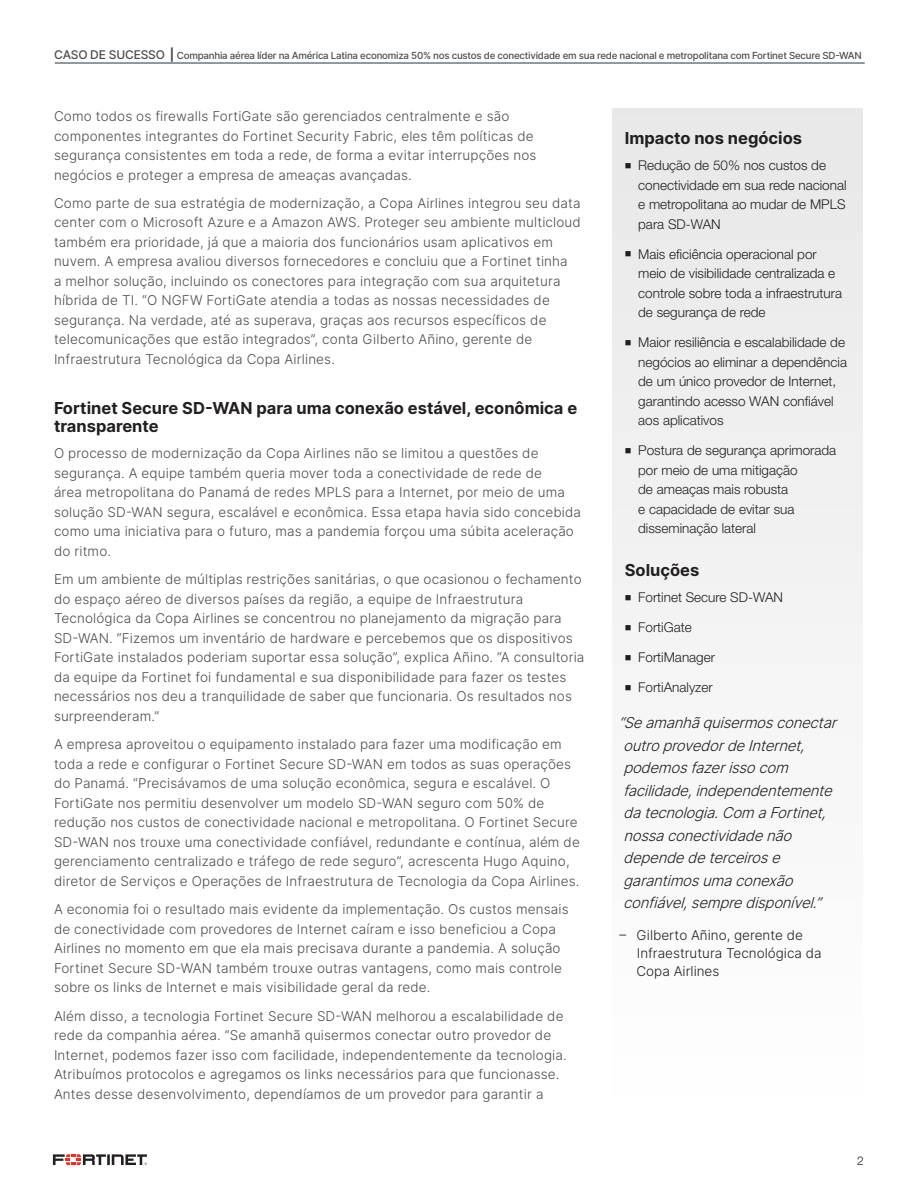
<style>
.page{position:relative;width:918px;height:1188px;background:#fff}
.page>*{position:absolute;margin:0;border:0;box-sizing:border-box;transform-origin:0 0}
.Body_Copy_SUBHEAD__B{font:700 16.5px/18px "Inter";color:#231f20}
.Sidebar_headline__Bl{font:700 16.5px "Inter";color:#231f20}
.INSET_QUOTE{font:italic 300 15px/22.5px "Inter";color:#231f20}
.Body_Copy{font:300 13.5px/19.5px "Inter";letter-spacing:.01em;color:#4b4c4d}
.t1{font:300 13.5px/19.5px "Helvetica Neue LT Pro";color:#231f20}
.INSET_QUOTE_-_NAME{font:300 13.5px/18px "Inter";color:#231f20}
.t2{font:300 12px "Helvetica Neue LT Pro";color:#231f20}
.t3{font:500 9.75px "Inter";letter-spacing:-.025em;color:#4b4c4d}
.s1{font-size:12px}
.s2{font-weight:700;font-size:12px}
</style>
<div class="page">
<hr style="left:55px;top:63px;width:810px;height:1px;background:#203746">
<svg style="left:53px;top:1154px;width:94px;height:11px"></svg>
<div style="left:612px;top:108px;width:250px;height:999px;background:#f3f3f3"></div>
<p class="t3" style="left:54px;top:48px;width:809px"><span class="s1">CASO DE SUCESSO</span> <span class="s2">|</span> Companhia aérea líder na América Latina economiza 50% nos custos de conectividade em sua rede nacional e metropolitana com Fortinet Secure SD-WAN</p>
<p class="Body_Copy" style="left:54px;top:106px;width:484px">Como todos os firewalls FortiGate são gerenciados centralmente e são componentes integrantes do Fortinet Security Fabric, eles têm políticas de segurança consistentes em toda a rede, de forma a evitar interrupções nos negócios e proteger a empresa de ameaças avançadas.</p>
<p class="Body_Copy" style="left:54px;top:193px;width:528px">Como parte de sua estratégia de modernização, a Copa Airlines integrou seu data center com o Microsoft Azure e a Amazon AWS. Proteger seu ambiente multicloud também era prioridade, já que a maioria dos funcionários usam aplicativos em nuvem. A empresa avaliou diversos fornecedores e concluiu que a Fortinet tinha<br>a melhor solução, incluindo os conectores para integração com sua arquitetura híbrida de TI. “O NGFW FortiGate atendia a todas as nossas necessidades de segurança. Na verdade, até as superava, graças aos recursos específicos de telecomunicações que estão integrados”, conta Gilberto Añino, gerente de Infraestrutura Tecnológica da Copa Airlines.</p>
<p class="Body_Copy_SUBHEAD__B" style="left:54px;top:399px;width:525px">Fortinet Secure SD-WAN para uma conexão estável, econômica e transparente</p>
<p class="Body_Copy" style="left:54px;top:444px;width:529px">O processo de modernização da Copa Airlines não se limitou a questões de segurança. A equipe também queria mover toda a conectividade de rede de<br>área metropolitana do Panamá de redes MPLS para a Internet, por meio de uma solução SD-WAN segura, escalável e econômica. Essa etapa havia sido concebida como uma iniciativa para o futuro, mas a pandemia forçou uma súbita aceleração do ritmo.</p>
<p class="Body_Copy" style="left:54px;top:570px;width:532px">Em um ambiente de múltiplas restrições sanitárias, o que ocasionou o fechamento do espaço aéreo de diversos países da região, a equipe de Infraestrutura Tecnológica da Copa Airlines se concentrou no planejamento da migração para SD-WAN. “Fizemos um inventário de hardware e percebemos que os dispositivos FortiGate instalados poderiam suportar essa solução”, explica Añino. “A consultoria da equipe da Fortinet foi fundamental e sua disponibilidade para fazer os testes necessários nos deu a tranquilidade de saber que funcionaria. Os resultados nos surpreenderam.”</p>
<p class="Body_Copy" style="left:54px;top:734px;width:527px">A empresa aproveitou o equipamento instalado para fazer uma modificação em toda a rede e configurar o Fortinet Secure SD-WAN em todos as suas operações do Panamá. “Precisávamos de uma solução econômica, segura e escalável. O FortiGate nos permitiu desenvolver um modelo SD-WAN seguro com 50% de redução nos custos de conectividade nacional e metropolitana. O Fortinet Secure SD-WAN nos trouxe uma conectividade confiável, redundante e contínua, além de gerenciamento centralizado e tráfego de rede seguro”, acrescenta Hugo Aquino, diretor de Serviços e Operações de Infraestrutura de Tecnologia da Copa Airlines.</p>
<p class="Body_Copy" style="left:54px;top:899px;width:516px">A economia foi o resultado mais evidente da implementação. Os custos mensais de conectividade com provedores de Internet caíram e isso beneficiou a Copa Airlines no momento em que ela mais precisava durante a pandemia. A solução Fortinet Secure SD-WAN também trouxe outras vantagens, como mais controle sobre os links de Internet e mais visibilidade geral da rede.</p>
<p class="Body_Copy" style="left:54px;top:1006px;width:514px">Além disso, a tecnologia Fortinet Secure SD-WAN melhorou a escalabilidade de rede da companhia aérea. “Se amanhã quisermos conectar outro provedor de Internet, podemos fazer isso com facilidade, independentemente da tecnologia.<br>Atribuímos protocolos e agregamos os links necessários para que funcionasse.<br>Antes desse desenvolvimento, dependíamos de um provedor para garantir a</p>
<p class="Sidebar_headline__Bl" style="left:625px;top:126px;width:179px">Impacto nos negócios</p>
<p class="t1" style="left:638px;top:155px;width:210px;text-indent:-14px">■ Redução de 50% nos custos de conectividade em sua rede nacional e metropolitana ao mudar de MPLS para SD-WAN</p>
<p class="t1" style="left:638px;top:244px;width:205px;text-indent:-14px">■ Mais eficiência operacional por meio de visibilidade centralizada e controle sobre toda a infraestrutura de segurança de rede</p>
<p class="t1" style="left:638px;top:332px;width:210px;text-indent:-14px">■ Maior resiliência e escalabilidade de negócios ao eliminar a dependência de um único provedor de Internet, garantindo acesso WAN confiável aos aplicativos</p>
<p class="t1" style="left:638px;top:440px;width:200px;text-indent:-14px">■ Postura de segurança aprimorada por meio de uma mitigação<br>de ameaças mais robusta<br>e capacidade de evitar sua disseminação lateral</p>
<p class="Sidebar_headline__Bl" style="left:625px;top:558px;width:76px">Soluções</p>
<p class="t1" style="left:625px;top:587px;width:160px">■ Fortinet Secure SD-WAN</p>
<p class="t1" style="left:625px;top:617px;width:69px">■ FortiGate</p>
<p class="t1" style="left:625px;top:647px;width:92px">■ FortiManager</p>
<p class="t1" style="left:625px;top:677px;width:90px">■ FortiAnalyzer</p>
<p class="INSET_QUOTE" style="left:619px;top:712px;width:224px">“Seamanhãquisermosconectar outroprovedordeInternet, podemosfazerissocom facilidade,independentemente datecnologia.Com aFortinet, nossaconectividadenão dependedeterceirose garantimosumaconexão confiável,sempredisponível.”</p>
<p class="INSET_QUOTE_-_NAME" style="left:637px;top:926px;width:187px;text-indent:-17px">– Gilberto Añino, gerente de<br>Infraestrutura Tecnológica da<br>Copa Airlines</p>
<p class="t2" style="left:857px;top:1154px;width:8px">2</p>
</div>
